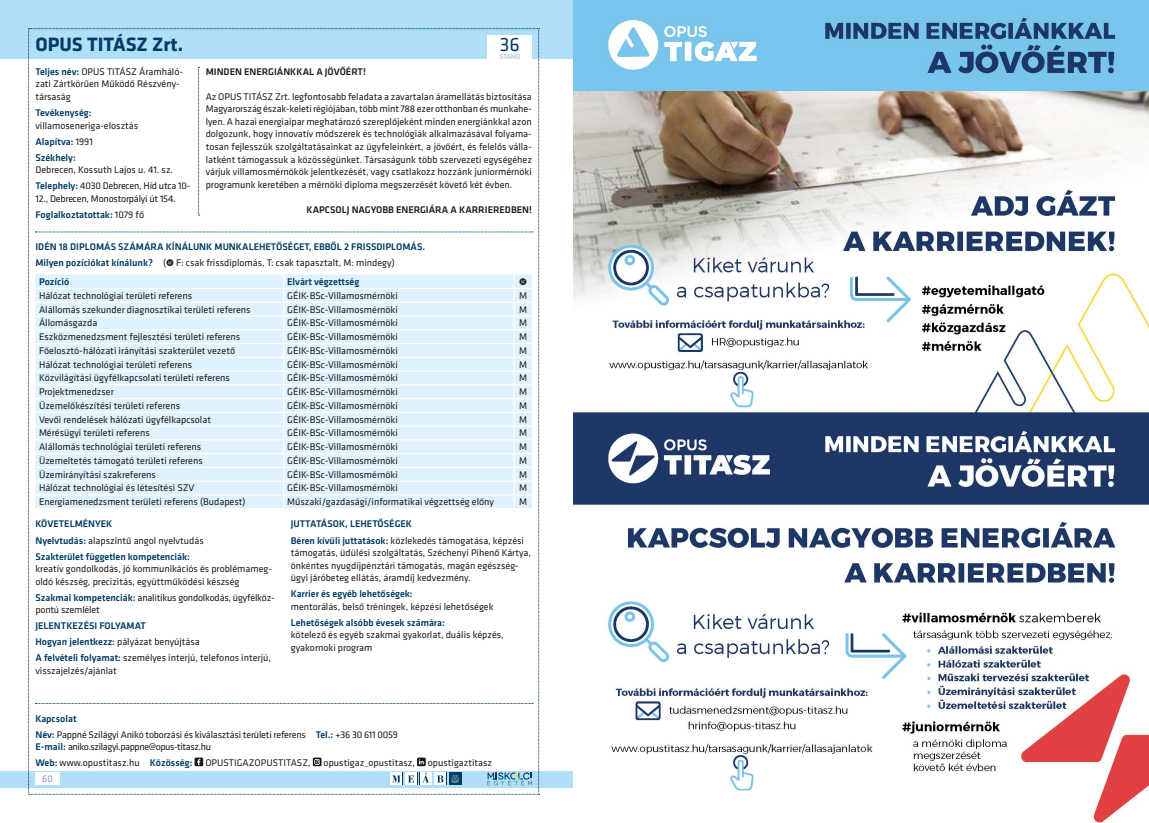
<style>
.page{position:relative;width:1149px;height:823px;background:#fff}
.page>*{position:absolute;margin:0;border:0;box-sizing:border-box;transform-origin:0 0}
.t1{font:700 20px "Klavika";color:#003c66}
.t2{font:20px "Klavika";color:#003c66}
.t3{font:10px/12.5px "Klavika";color:#1d1d1b}
.t4{font:500 10px/16px "Klavika";color:#003c66}
.t5{font:10px/16px "Klavika";letter-spacing:-.02em;color:#1d1d1b}
.t6{font:10px/16px "Klavika";letter-spacing:-.04em;color:#1d1d1b}
.t7{font:500 10px "Klavika";color:#1d1d1b}
.t8{font:10px "Klavika";color:#8398b6}
.t9{font:700 7.5px "Klavika";letter-spacing:-.04em;color:#c4ccdd}
.s1{font-weight:500;color:#003c66}
.s2{font-weight:400;color:#1d1d1b}
</style>
<div class="page">
<div style="left:0;top:770px;width:574px;height:17px;background:#afdff9"></div>
<div style="left:0;top:0;width:574px;height:58px;background:#afdff9"></div>
<svg style="left:28px;top:28px;width:511px;height:766px"></svg>
<img style="left:573px;top:0;width:575px;height:822px">
<h1 class="t1" style="left:35px;top:33px;width:149px">OPUS TITÁSZ Zrt.</h1>
<h1 class="t2" style="left:499px;top:33px;width:21px">36</h1>
<p class="t3" style="left:35px;top:66px;width:149px"><span class="s1">Teljes név:</span> OPUS TITÁSZ Áramháló&shy;zati Zártkörűen Működő Részvény&shy;társaság</p>
<p class="t4" style="left:35px;top:105px;width:58px">Tevékenység:</p>
<p class="t3" style="left:35px;top:117px;width:104px;line-height:16px">villamoseneriga-elosztás<br><span class="s1">Alapítva:</span> 1991<br><span class="s1">Székhely:</span></p>
<p class="t3" style="left:35px;top:162px;width:156px;line-height:16px">Debrecen, Kossuth Lajos u. 41. sz.<br><span class="s1">Telephely:</span> 4030 Debrecen, Híd utca 10-</p>
<p class="t5" style="left:35px;top:190px;width:142px">12., Debrecen, Monostorpályi út 154.<br><span class="s1">Foglalkoztatottak:</span> 1079 fő</p>
<p class="t9" style="left:499px;top:52px;width:22px">STAND</p>
<p class="t7" style="left:206px;top:66px;width:162px">MINDEN ENERGIÁNKKAL A JÖVŐÉRT!</p>
<p class="t3" style="left:206px;top:90px;width:327px;text-align:justify">Az OPUS TITÁSZ Zrt. legfontosabb feladata a zavartalan áramellátás biztosítása Magyarország észak-keleti régiójában, több mint 788 ezer otthonban és munkahe&shy;lyen. A hazai energiaipar meghatározó szereplőjeként minden energiánkkal azon dolgozunk, hogy innovatív módszerek és technológiák alkalmazásával folyama&shy;tosan fejlesszük szolgáltatásainkat az ügyfeleinkért, a jövőért, és felelős válla&shy;latként támogassuk a közösségünket. Társaságunk több szervezeti egységéhez várjuk villamosmérnökök jelentkezését, vagy csatlakozz hozzánk juniormérnöki programunk keretében a mérnöki diploma megszerzését követő két évben.</p>
<p class="t7" style="left:306px;top:204px;width:227px">KAPCSOLJ NAGYOBB ENERGIÁRA A KARRIEREDBEN!</p>
<p class="t4" style="left:35px;top:239px;width:391px">IDÉN 18 DIPLOMÁS SZÁMÁRA KÍNÁLUNK MUNKALEHETŐSÉGET, EBBŐL 2 FRISSDIPLOMÁS.<br>Milyen pozíciókat kínálunk? <span class="s2">(• F: csak frissdiplomás, T: csak tapasztalt, M: mindegy)</span></p>
<p class="t4" style="left:39px;top:273px;width:32px">Pozíció</p>
<p class="t4" style="left:287px;top:273px;width:73px">Elvárt végzettség</p>
<p class="t3" style="left:519px;top:275px;width:9px">•</p>
<p class="t3" style="left:39px;top:289px;width:155px">Hálózat technológiai területi referens</p>
<p class="t3" style="left:287px;top:289px;width:112px">GÉIK-BSc-Villamosmérnöki</p>
<p class="t3" style="left:519px;top:289px;width:9px">M</p>
<p class="t3" style="left:39px;top:303px;width:213px">Alállomás szekunder diagnosztikai területi referens</p>
<p class="t3" style="left:287px;top:303px;width:112px">GÉIK-BSc-Villamosmérnöki</p>
<p class="t3" style="left:519px;top:303px;width:9px">M</p>
<p class="t3" style="left:39px;top:317px;width:60px">Állomásgazda</p>
<p class="t3" style="left:287px;top:317px;width:112px">GÉIK-BSc-Villamosmérnöki</p>
<p class="t3" style="left:519px;top:317px;width:9px">M</p>
<p class="t3" style="left:39px;top:330px;width:203px">Eszközmenedzsment fejlesztési területi referens</p>
<p class="t3" style="left:287px;top:330px;width:112px">GÉIK-BSc-Villamosmérnöki</p>
<p class="t3" style="left:519px;top:330px;width:9px">M</p>
<p class="t3" style="left:39px;top:344px;width:197px">Főelosztó-hálózati irányítási szakterület vezető</p>
<p class="t3" style="left:287px;top:344px;width:112px">GÉIK-BSc-Villamosmérnöki</p>
<p class="t3" style="left:519px;top:344px;width:9px">M</p>
<p class="t3" style="left:39px;top:358px;width:155px">Hálózat technológiai területi referens</p>
<p class="t3" style="left:287px;top:358px;width:112px">GÉIK-BSc-Villamosmérnöki</p>
<p class="t3" style="left:519px;top:358px;width:9px">M</p>
<p class="t3" style="left:39px;top:372px;width:192px">Közvilágítási ügyfélkapcsolati területi referens</p>
<p class="t3" style="left:287px;top:372px;width:112px">GÉIK-BSc-Villamosmérnöki</p>
<p class="t3" style="left:519px;top:372px;width:9px">M</p>
<p class="t3" style="left:39px;top:385px;width:76px">Projektmenedzser</p>
<p class="t3" style="left:287px;top:385px;width:112px">GÉIK-BSc-Villamosmérnöki</p>
<p class="t3" style="left:519px;top:385px;width:9px">M</p>
<p class="t3" style="left:39px;top:399px;width:143px">Üzemelőkészítési területi referens</p>
<p class="t3" style="left:287px;top:399px;width:112px">GÉIK-BSc-Villamosmérnöki</p>
<p class="t3" style="left:519px;top:399px;width:9px">M</p>
<p class="t3" style="left:39px;top:413px;width:173px">Vevői rendelések hálózati ügyfélkapcsolat</p>
<p class="t3" style="left:287px;top:413px;width:112px">GÉIK-BSc-Villamosmérnöki</p>
<p class="t3" style="left:519px;top:413px;width:9px">M</p>
<p class="t3" style="left:39px;top:427px;width:112px">Mérésügyi területi referens</p>
<p class="t3" style="left:287px;top:427px;width:112px">GÉIK-BSc-Villamosmérnöki</p>
<p class="t3" style="left:519px;top:427px;width:9px">M</p>
<p class="t3" style="left:39px;top:440px;width:164px">Alállomás technológiai területi referens</p>
<p class="t3" style="left:287px;top:440px;width:112px">GÉIK-BSc-Villamosmérnöki</p>
<p class="t3" style="left:519px;top:440px;width:9px">M</p>
<p class="t3" style="left:39px;top:454px;width:165px">Üzemeltetés támogató területi referens</p>
<p class="t3" style="left:287px;top:454px;width:112px">GÉIK-BSc-Villamosmérnöki</p>
<p class="t3" style="left:519px;top:454px;width:9px">M</p>
<p class="t3" style="left:39px;top:468px;width:118px">Üzemirányítási szakreferens</p>
<p class="t3" style="left:287px;top:468px;width:112px">GÉIK-BSc-Villamosmérnöki</p>
<p class="t3" style="left:519px;top:468px;width:9px">M</p>
<p class="t3" style="left:39px;top:482px;width:157px">Hálózat technológiai és létesítési SZV</p>
<p class="t3" style="left:287px;top:482px;width:112px">GÉIK-BSc-Villamosmérnöki</p>
<p class="t3" style="left:519px;top:482px;width:9px">M</p>
<p class="t3" style="left:39px;top:495px;width:208px">Energiamenedzsment területi referens (Budapest)</p>
<p class="t3" style="left:287px;top:495px;width:208px">Műszaki/gazdasági/informatikai végzettség előny</p>
<p class="t3" style="left:519px;top:495px;width:9px">M</p>
<p class="t4" style="left:35px;top:516px;width:170px">KÖVETELMÉNYEK<br>Nyelvtudás: <span class="s2">alapszintű angol nyelvtudás<br></span>Szakterület független kompetenciák:</p>
<p class="t3" style="left:35px;top:562px;width:238px">kreatív gondolkodás, jó kommunikációs és problémameg&shy;oldó készség, precizitás, együttműködési készség</p>
<p class="t5" style="left:35px;top:591px;width:241px;line-height:12.5px"><span class="s1">Szakmai kompetenciák:</span> analitikus gondolkodás, ügyfélköz&shy;pontú szemlélet</p>
<p class="t4" style="left:35px;top:617px;width:237px">JELENTKEZÉSI FOLYAMAT<br>Hogyan jelentkezz: <span class="s2">pályázat benyújtása<br></span>A felvételi folyamat: <span class="s2">személyes interjú, telefonos interjú,</span></p>
<p class="t3" style="left:35px;top:664px;width:83px">visszajelzés/ajánlat</p>
<p class="t5" style="left:35px;top:710px;width:364px"><span class="s1">Kapcsolat<br>Név:</span> Pappné Szilágyi Anikó toborzási és kiválasztási területi referens <span class="s1">Tel.:</span> +36 30 611 0059</p>
<p class="t6" style="left:35px;top:738px;width:177px"><span class="s1">E-mail:</span> aniko.szilagyi.pappne@opus-titasz.hu<br><span class="s1">Web:</span> www.opustitasz.hu <span class="s1">Közösség:</span></p>
<p class="t4" style="left:291px;top:516px;width:235px">JUTTATÁSOK, LEHETŐSÉGEK<br>Béren kívüli juttatások: <span class="s2">közlekedés támogatása, képzési</span></p>
<p class="t3" style="left:291px;top:546px;width:242px">támogatás, üdülési szolgáltatás, Széchenyi Pihenő Kártya, önkéntes nyugdíjpénztári támogatás, magán egészség&shy;ügyi járóbeteg ellátás, áramdíj kedvezmény.</p>
<p class="t4" style="left:291px;top:585px;width:123px">Karrier és egyéb lehetőségek:</p>
<p class="t3" style="left:291px;top:600px;width:204px">mentorálás, belső tréningek, képzési lehetőségek</p>
<p class="t4" style="left:291px;top:614px;width:155px">Lehetőségek alsóbb évesek számára:</p>
<p class="t3" style="left:291px;top:628px;width:214px">kötelező és egyéb szakmai gyakorlat, duális képzés, gyakornoki program</p>
<p class="t3" style="left:205px;top:756px;width:107px">OPUSTIGAZOPUSTITASZ,</p>
<p class="t3" style="left:323px;top:756px;width:93px">opustigaz_opustitasz,</p>
<p class="t3" style="left:427px;top:756px;width:66px">opustigaztitasz</p>
<p class="t8" style="left:42px;top:773px;width:12px">60</p>
</div>
